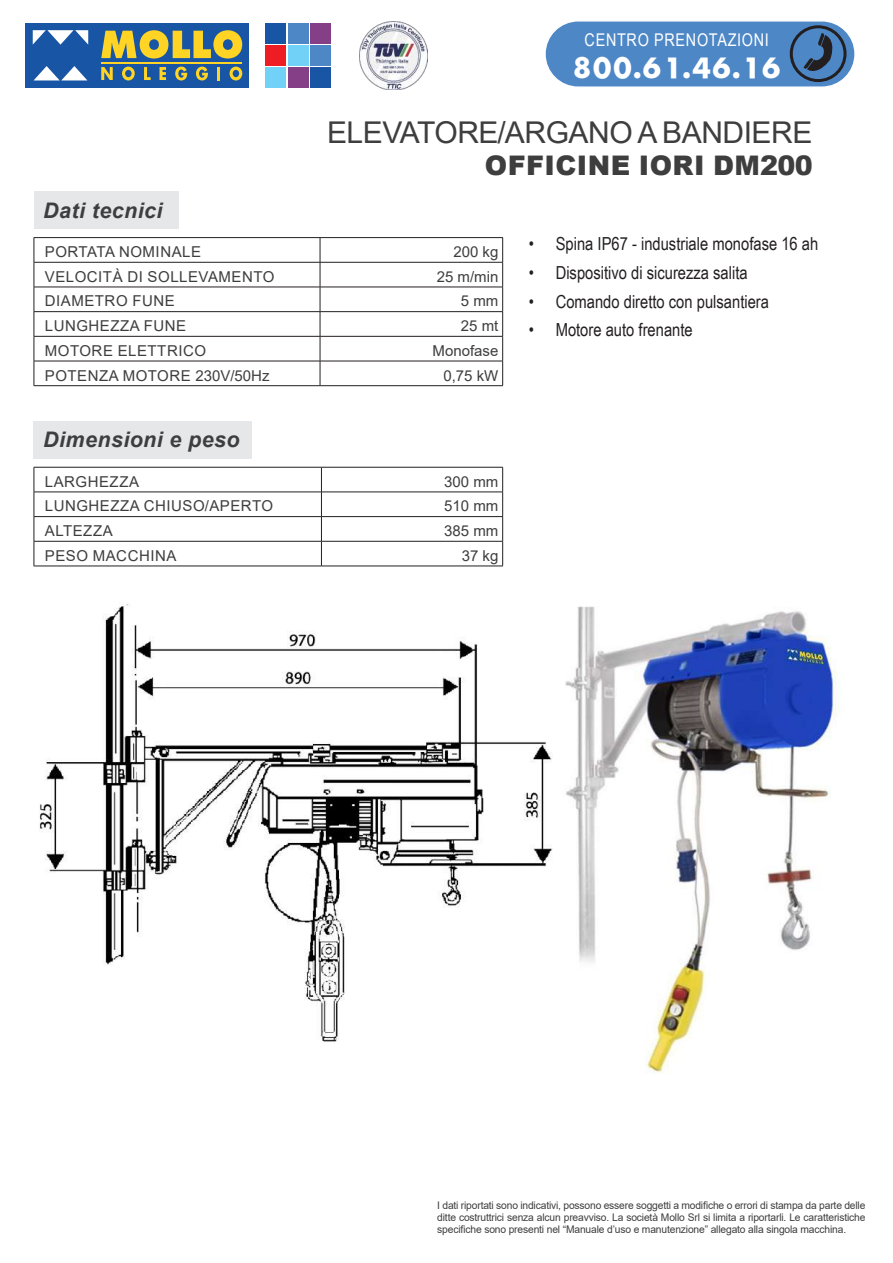
<style>
.page{position:relative;width:893px;height:1263px;background:#fff}
.page>*{position:absolute;margin:0;border:0;box-sizing:border-box;transform-origin:0 0}
.t1{font:30px "Arial";letter-spacing:-.015em;color:#3e3e3f}
.t2{font:27.3px "Futura ICG Bold";color:#fff}
.t3{font:900 27px "Arial";letter-spacing:.015em;color:#3e3e3f}
.t4{font:italic 700 21.45px "Arial";letter-spacing:.02em;color:#3e3e3f}
.t5{font:18px "Arial Narrow";color:#231f20}
.t6{font:17.55px "Arial Narrow";letter-spacing:.04em;color:#fff}
.t7{font:15px "Arial";letter-spacing:.035em;color:#3e3e3f}
.t8{font:15px "Arial";color:#3e3e3f}
.t9{font:10.5px/12px "Arial";letter-spacing:-.015em;color:#3e3e3f;text-align:justify}
</style>
<div class="page">
<div style="left:266px;top:23px;width:20px;height:20px;background:#1855a4"></div>
<div style="left:310px;top:67px;width:21px;height:21px;background:#1855a4"></div>
<div style="left:288px;top:23px;width:21px;height:20px;background:#4d87c6"></div>
<div style="left:310px;top:45px;width:21px;height:21px;background:#4d87c6"></div>
<div style="left:310px;top:23px;width:21px;height:20px;background:#843f87"></div>
<div style="left:288px;top:67px;width:21px;height:21px;background:#843f87"></div>
<div style="left:288px;top:45px;width:21px;height:21px;background:#72d1f6"></div>
<div style="left:266px;top:67px;width:20px;height:21px;background:#72d1f6"></div>
<div style="left:266px;top:45px;width:20px;height:21px;background:#ee1d23"></div>
<div style="left:26px;top:23px;width:223px;height:65px;background:#1855a4"></div>
<svg style="left:101px;top:30px;width:141px;height:29px"></svg>
<svg style="left:101px;top:67px;width:12px;height:13px"></svg>
<svg style="left:122px;top:67px;width:13px;height:13px"></svg>
<svg style="left:144px;top:67px;width:7px;height:13px"></svg>
<svg style="left:159px;top:67px;width:7px;height:13px"></svg>
<svg style="left:175px;top:67px;width:12px;height:13px"></svg>
<svg style="left:196px;top:67px;width:12px;height:13px"></svg>
<svg style="left:217px;top:67px;width:3px;height:13px"></svg>
<svg style="left:230px;top:67px;width:12px;height:13px"></svg>
<hr style="left:101px;top:62px;width:141px;height:1px;background:#ffd424">
<svg style="left:34px;top:66px;width:53px;height:14px"></svg>
<svg style="left:33px;top:30px;width:55px;height:15px"></svg>
<img style="left:360px;top:22px;width:67px;height:67px">
<div style="left:34px;top:191px;width:144px;height:38px;background:#e6e7e9"></div>
<div style="left:34px;top:421px;width:218px;height:37px;background:#e6e7e9"></div>
<svg style="left:35px;top:491px;width:286px;height:75px"></svg>
<hr style="left:34px;top:467px;width:287px;height:1px;background:#231f20">
<hr style="left:34px;top:492px;width:287px;height:1px;background:#231f20">
<hr style="left:34px;top:516px;width:287px;height:1px;background:#231f20">
<hr style="left:34px;top:541px;width:287px;height:1px;background:#231f20">
<svg style="left:34px;top:467px;width:1px;height:99px"></svg>
<svg style="left:321px;top:467px;width:182px;height:99px"></svg>
<hr style="left:34px;top:566px;width:287px;height:1px;background:#231f20">
<hr style="left:321px;top:566px;width:182px;height:1px;background:#231f20">
<div style="left:545px;top:21px;width:310px;height:66px;background:#4d87c6;border-radius:33px"></div>
<div style="left:544px;top:20px;width:312px;height:68px;border:1px solid #fff;border-radius:33px"></div>
<svg style="left:803px;top:33px;width:34px;height:43px"></svg>
<div style="left:790px;top:25px;width:56px;height:57px;border:3px solid #231f20;border-radius:50%"></div>
<hr style="left:34px;top:237px;width:286px;height:1px;background:#231f20">
<hr style="left:320px;top:237px;width:183px;height:1px;background:#231f20">
<svg style="left:34px;top:238px;width:469px;height:147px"></svg>
<hr style="left:34px;top:385px;width:286px;height:1px;background:#231f20">
<hr style="left:320px;top:385px;width:183px;height:1px;background:#231f20">
<img style="left:565px;top:606px;width:274px;height:468px">
<img style="left:39px;top:604px;width:514px;height:438px">
<h3 class="t6" style="left:585px;top:27px;width:186px">CENTRO PRENOTAZIONI</h3>
<h2 class="t2" style="left:572px;top:49px;width:211px">800.61.46.16</h2>
<h1 class="t1" style="left:327px;top:112px;width:487px">ELEVATORE/ARGANO A BANDIERE</h1>
<h3 class="t4" style="left:43px;top:196px;width:121px">Dati tecnici</h3>
<h3 class="t3" style="left:485px;top:146px;width:330px">OFFICINE IORI DM200</h3>
<h3 class="t7" style="left:45px;top:241px;width:158px">PORTATA NOMINALE</h3>
<h3 class="t7" style="left:453px;top:241px;width:47px">200 kg</h3>
<h3 class="t7" style="left:45px;top:266px;width:231px">VELOCITÀ DI SOLLEVAMENTO</h3>
<h3 class="t7" style="left:437px;top:266px;width:63px">25 m/min</h3>
<h3 class="t7" style="left:45px;top:291px;width:131px">DIAMETRO FUNE</h3>
<h3 class="t7" style="left:461px;top:291px;width:39px">5 mm</h3>
<h3 class="t7" style="left:45px;top:316px;width:143px">LUNGHEZZA FUNE</h3>
<h3 class="t7" style="left:461px;top:316px;width:39px">25 mt</h3>
<h3 class="t7" style="left:45px;top:340px;width:163px">MOTORE ELETTRICO</h3>
<h3 class="t8" style="left:433px;top:340px;width:67px">Monofase</h3>
<h3 class="t7" style="left:45px;top:365px;width:226px">POTENZA MOTORE 230V/50Hz</h3>
<h3 class="t7" style="left:443px;top:365px;width:57px">0,75 kW</h3>
<h3 class="t4" style="left:43px;top:425px;width:198px">Dimensioni e peso</h3>
<h3 class="t7" style="left:45px;top:471px;width:96px">LARGHEZZA</h3>
<h3 class="t7" style="left:444px;top:471px;width:56px">300 mm</h3>
<h3 class="t7" style="left:45px;top:496px;width:230px">LUNGHEZZA CHIUSO/APERTO</h3>
<h3 class="t7" style="left:444px;top:496px;width:56px">510 mm</h3>
<h3 class="t7" style="left:45px;top:520px;width:69px">ALTEZZA</h3>
<h3 class="t7" style="left:444px;top:520px;width:56px">385 mm</h3>
<h3 class="t7" style="left:45px;top:545px;width:133px">PESO MACCHINA</h3>
<h3 class="t7" style="left:462px;top:545px;width:38px">37 kg</h3>
<h3 class="t5" style="left:529px;top:231px;width:291px">• Spina IP67 - industriale monofase 16 ah</h3>
<h3 class="t5" style="left:529px;top:259px;width:220px">• Dispositivo di sicurezza salita</h3>
<h3 class="t5" style="left:529px;top:288px;width:242px">• Comando diretto con pulsantiera</h3>
<h3 class="t5" style="left:529px;top:316px;width:166px">• Motore auto frenante</h3>
<p class="t9" style="left:437px;top:1200px;width:430px">I dati riportati sono indicativi, possono essere soggetti a modifiche o errori di stampa da parte delle ditte costruttrici senza alcun preavviso. La società Mollo Srl si limita a riportarli. Le caratteristiche specifiche sono presenti nel “Manuale d’uso e manutenzione” allegato alla singola macchina.</p>
</div>
